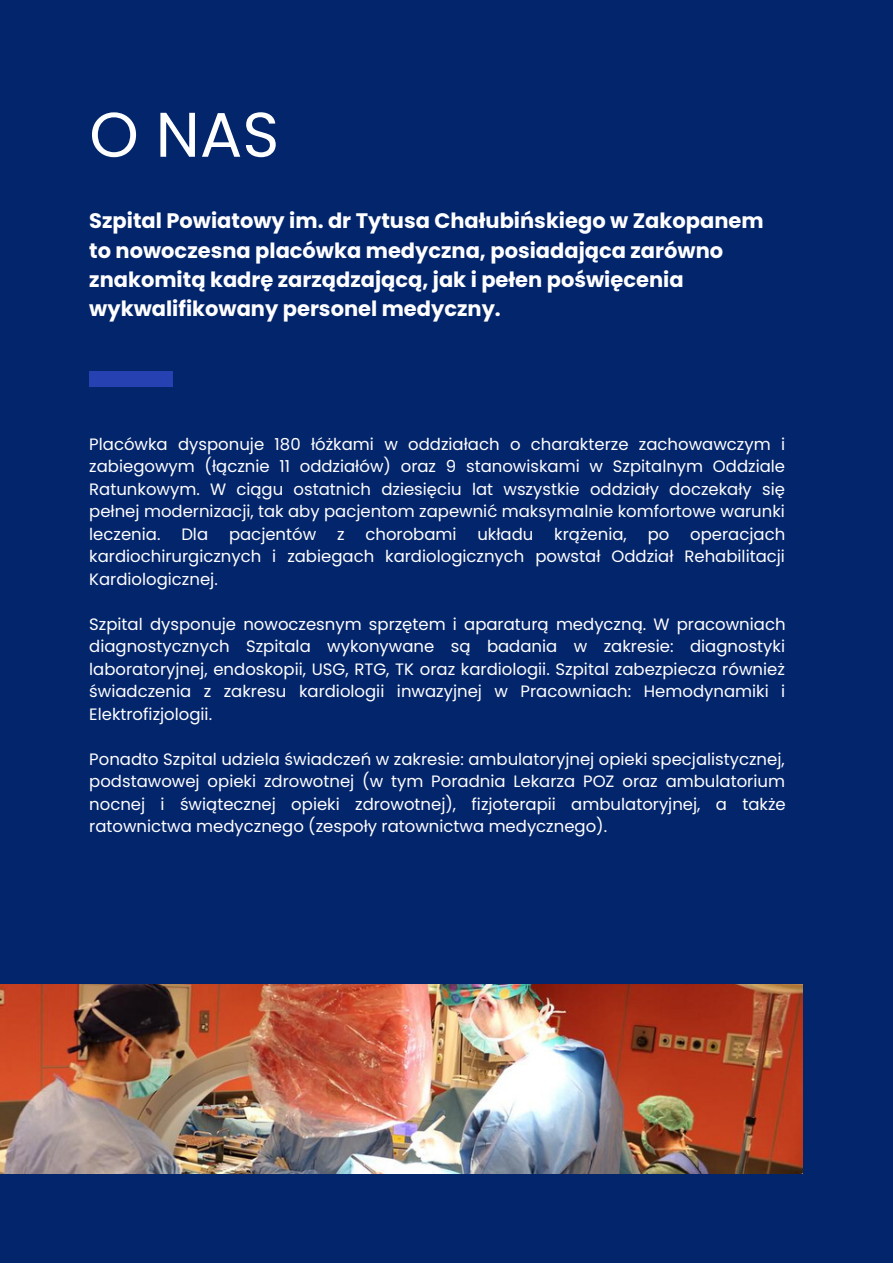
<style>
.page{position:relative;width:893px;height:1264px;background:#fff}
.page>*{position:absolute;margin:0;border:0;box-sizing:border-box;transform-origin:0 0}
.t1{font:63px "Poppins";color:#fff}
.t2{font:700 21px/29.2px "Poppins";color:#fff}
.t3{font:16.5px/22.5px "Poppins";color:#fff;text-align:justify}
</style>
<div class="page">
<div style="left:0;top:0;width:892px;height:1262px;background:#03256c"></div>
<div style="left:89px;top:371px;width:84px;height:16px;background:#2541b2"></div>
<img style="left:0;top:984px;width:802px;height:189px">
<h1 class="t1" style="left:89px;top:91px;width:191px">O NAS</h1>
<p class="t2" style="left:89px;top:206px;width:675px">Szpital Powiatowy im. dr Tytusa Chałubińskiego w Zakopanem to nowoczesna placówka medyczna, posiadająca zarówno znakomitą kadrę zarządzającą, jak i pełen poświęcenia wykwalifikowany personel medyczny.</p>
<p class="t3" style="left:89px;top:433px;width:697px">Placówka dysponuje 180 łóżkami w oddziałach o charakterze zachowawczym i zabiegowym (łącznie 11 oddziałów) oraz 9 stanowiskami w Szpitalnym Oddziale Ratunkowym. W ciągu ostatnich dziesięciu lat wszystkie oddziały doczekały się pełnej modernizacji, tak aby pacjentom zapewnić maksymalnie komfortowe warunki leczenia.</p>
<p class="t3" style="left:181px;top:523px;width:28px">Dla</p>
<p class="t3" style="left:229px;top:523px;width:89px">pacjentów</p>
<p class="t3" style="left:337px;top:523px;width:9px">z</p>
<p class="t3" style="left:365px;top:523px;width:93px">chorobami</p>
<p class="t3" style="left:477px;top:523px;width:57px">układu</p>
<p class="t3" style="left:554px;top:523px;width:74px">krążenia,</p>
<p class="t3" style="left:647px;top:523px;width:23px">po</p>
<p class="t3" style="left:89px;top:523px;width:697px;text-indent:601px">operacjach kardiochirurgicznych i zabiegach kardiologicznych powstał Oddział Rehabilitacji Kardiologicznej.</p>
<p class="t3" style="left:89px;top:612px;width:697px">Szpital dysponuje nowoczesnym sprzętem i aparaturą medyczną. W pracowniach diagnostycznych Szpitala wykonywane są badania w zakresie: diagnostyki laboratoryjnej, endoskopii, USG, RTG, TK oraz kardiologii. Szpital zabezpiecza również świadczenia z zakresu kardiologii inwazyjnej w Pracowniach: Hemodynamiki i Elektrofizjologii.</p>
<p class="t3" style="left:89px;top:747px;width:698px">Ponadto Szpital udziela świadczeń w zakresie: ambulatoryjnej opieki specjalistycznej, podstawowej opieki zdrowotnej (w tym Poradnia Lekarza POZ oraz ambulatorium nocnej i świątecznej opieki zdrowotnej), fizjoterapii ambulatoryjnej, a także ratownictwa medycznego (zespoły ratownictwa medycznego).</p>
</div>
